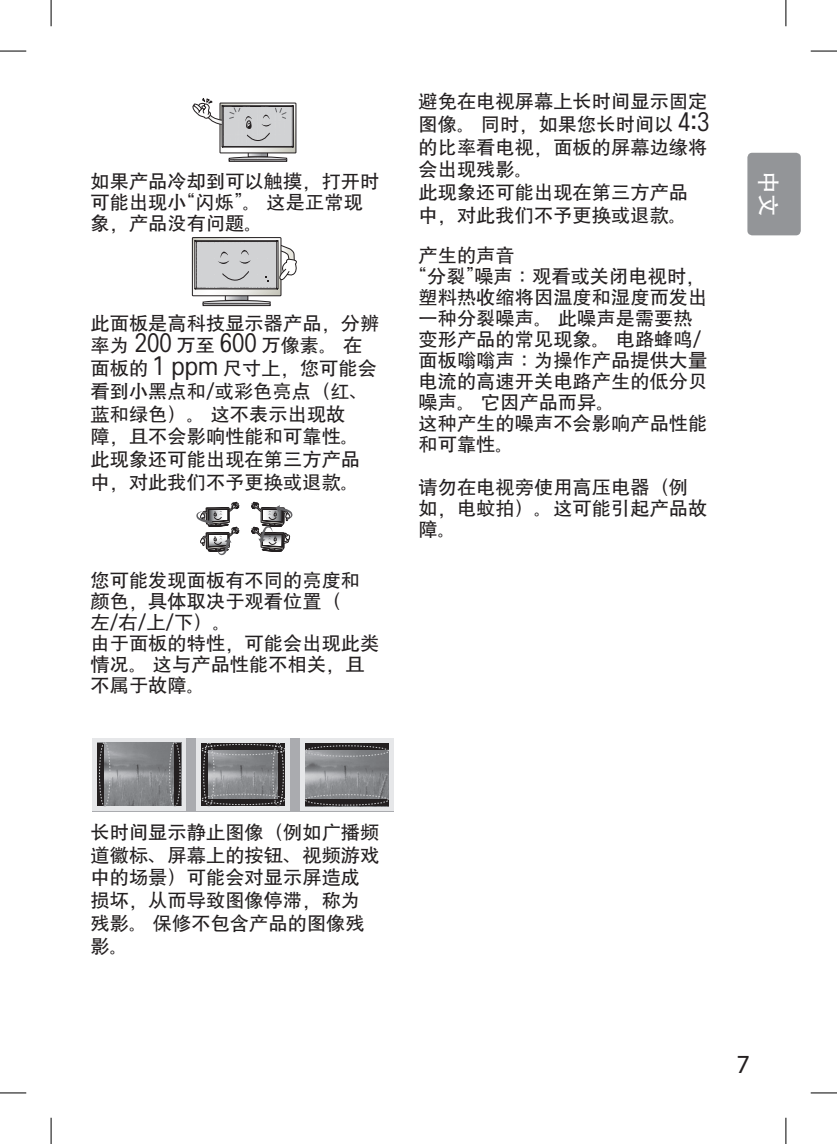
<style>
.page{position:relative;width:837px;height:1144px;background:#fff}
.page>*{position:absolute;margin:0;border:0;box-sizing:border-box;transform-origin:0 0}
.t1{font:26.25px "Myriad Pro";color:#231f20}
.t2{font:22.75px "LG Display";color:#fff}
.t3{font:19.25px/21px "LG Display";color:#231f20}
.s1{font-size:26.25px}
</style>
<div class="page">
<div style="left:747px;top:153px;width:53px;height:82px;background:#939598;border-radius:5px"></div>
<svg style="left:192px;top:98px;width:105px;height:64px"></svg>
<div style="left:203px;top:303px;width:67px;height:3px;border:1px solid #231f20"></div>
<svg style="left:192px;top:238px;width:105px;height:66px"></svg>
<svg style="left:251px;top:501px;width:42px;height:50px"></svg>
<svg style="left:196px;top:501px;width:43px;height:55px"></svg>
<div style="left:196px;top:738px;width:94px;height:73px;background:#e6e7e9"></div>
<div style="left:300px;top:738px;width:93px;height:73px;background:#e6e7e9"></div>
<div style="left:92px;top:738px;width:94px;height:73px;background:#e6e7e9"></div>
<div style="left:98px;top:743px;width:6px;height:62px;background:#231f20"></div>
<svg style="left:99px;top:742px;width:290px;height:65px;background:#848587"></svg>
<svg style="left:305px;top:800px;width:83px;height:6px"></svg>
<div style="left:305px;top:794px;width:84px;height:11px;border:1px dashed #cccdcf;border-radius:50%"></div>
<svg style="left:0;top:51px;width:26px;height:1px"></svg>
<svg style="left:810px;top:51px;width:26px;height:1px"></svg>
<svg style="left:0;top:1092px;width:26px;height:1px"></svg>
<svg style="left:810px;top:1092px;width:26px;height:1px"></svg>
<svg style="left:51px;top:0;width:1px;height:26px"></svg>
<svg style="left:51px;top:1118px;width:1px;height:26px"></svg>
<svg style="left:785px;top:0;width:1px;height:26px"></svg>
<svg style="left:785px;top:1118px;width:1px;height:26px"></svg>
<p class="t3" style="left:90px;top:169px;width:290px">如果产品冷却到可以触摸，打开时可能出现小“闪烁”。 这是正常现象，产品没有问题。</p>
<p class="t3" style="left:90px;top:310px;width:290px;line-height:22.8px">此面板是高科技显示器产品，分辨率为 <span class="s1">200</span> 万至 <span class="s1">600</span> 万像素。 在面板的 <span class="s1">1 ppm</span> 尺寸上，您可能会看到小黑点和/或彩色亮点（红、蓝和绿色）。 这不表示出现故<br>障，且不会影响性能和可靠性。此现象还可能出现在第三方产品中，对此我们不予更换或退款。</p>
<p class="t3" style="left:90px;top:568px;width:290px">您可能发现面板有不同的亮度和颜色，具体取决于观看位置（<br>左/右/上/下）。<br>由于面板的特性，可能会出现此类情况。 这与产品性能不相关，且不属于故障。</p>
<p class="t3" style="left:418px;top:89px;width:292px;line-height:22.8px">避免在电视屏幕上长时间显示固定图像。 同时，如果您长时间以 <span class="s1">4:3</span>的比率看电视，面板的屏幕边缘将会出现残影。<br>此现象还可能出现在第三方产品中，对此我们不予更换或退款。</p>
<p class="t3" style="left:418px;top:243px;width:290px">产生的声音<br>“分裂”噪声：观看或关闭电视时，塑料热收缩将因温度和湿度而发出一种分裂噪声。 此噪声是需要热变形产品的常见现象。 电路蜂鸣/面板嗡嗡声：为操作产品提供大量电流的高速开关电路产生的低分贝噪声。 它因产品而异。<br>这种产生的噪声不会影响产品性能和可靠性。</p>
<p class="t3" style="left:418px;top:475px;width:290px">请勿在电视旁使用高压电器（例如，电蚊拍）。这可能引起产品故障。</p>
<p class="t2" style="left:785px;top:171px;width:47px;rotate:90deg">中文</p>
<p class="t3" style="left:90px;top:819px;width:290px;line-height:22.8px">长时间显示静止图像（例如广播频道徽标、屏幕上的按钮、视频游戏中的场景）可能会对显示屏造成损坏，从而导致图像停滞，称为残影。 保修不包含产品的图像残影。</p>
<h1 class="t1" style="left:736px;top:1048px;width:15px">7</h1>
</div>
